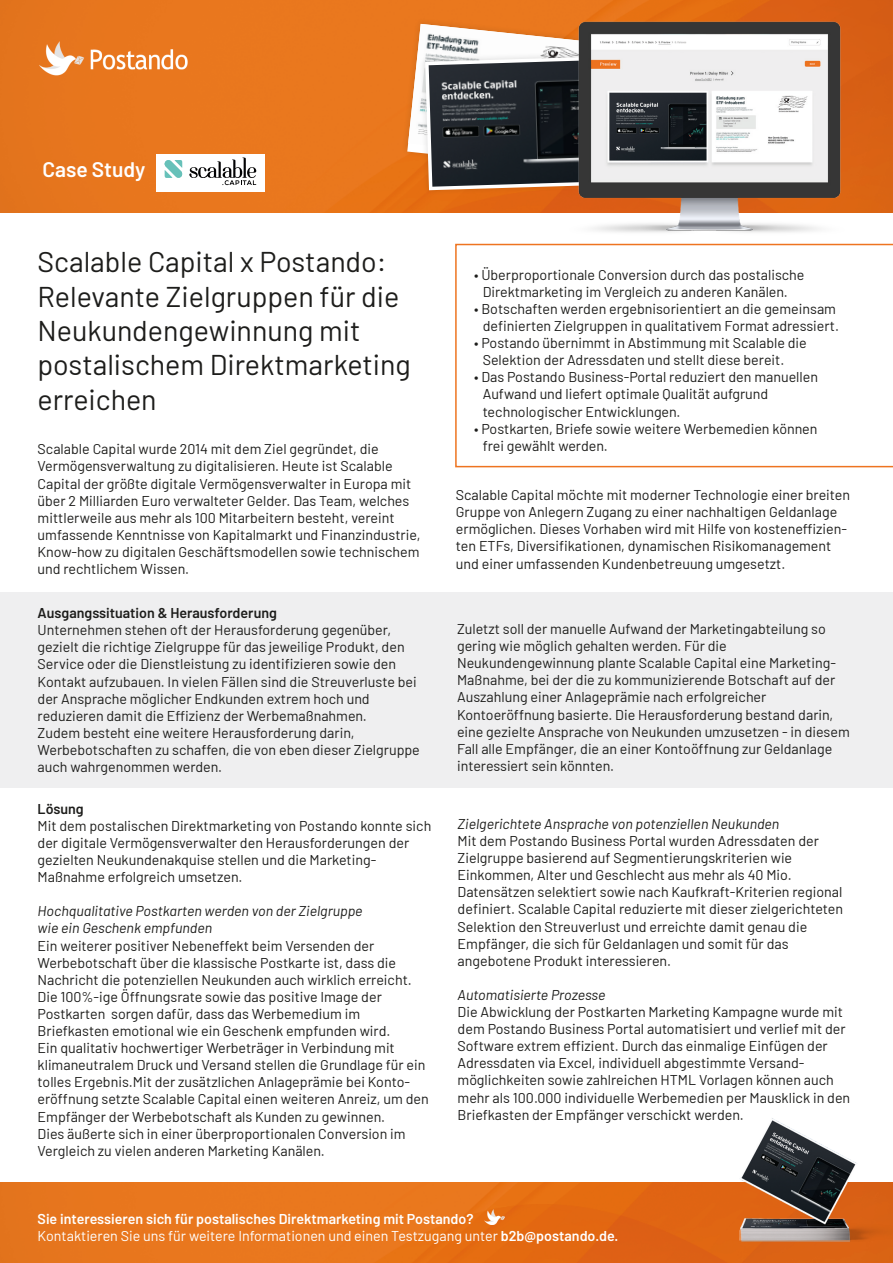
<style>
.page{position:relative;width:893px;height:1263px;background:#fff}
.page>*{position:absolute;margin:0;border:0;box-sizing:border-box;transform-origin:0 0}
.t1{font:28.65px "Barlow";color:#1d1d1b}
.t2{font:600 21px "Barlow";color:#fff}
.t3{font:14.25px/17.1px "Barlow";color:#1d1d1b}
.t4{font:italic 14.25px "Barlow";color:#1d1d1b}
.t5{font:14.25px "Barlow";color:#fff}
.t6{font:600 14.25px "Barlow";color:#fff}
.t7{font:600 14.25px "Barlow";color:#1d1d1b}
.s1{font-weight:600}
</style>
<div class="page">
<img style="left:0;top:0;width:893px;height:213px">
<img style="left:0;top:1182px;width:893px;height:81px">
<div style="left:0;top:592px;width:893px;height:196px;background:#efeff0"></div>
<svg style="left:455px;top:244px;width:438px;height:223px"></svg>
<svg style="left:400px;top:17px;width:168px;height:180px"></svg>
<img style="left:429px;top:60px;width:139px;height:127px">
<img style="left:568px;top:13px;width:283px;height:233px">
<img style="left:40px;top:41px;width:147px;height:35px">
<div style="left:156px;top:154px;width:109px;height:37px;background:#fff"></div>
<svg style="left:165px;top:160px;width:17px;height:18px"></svg>
<svg style="left:189px;top:157px;width:67px;height:28px"></svg>
<img style="left:740px;top:1118px;width:153px;height:123px">
<img style="left:484px;top:1210px;width:20px;height:14px">
<p class="t2" style="left:42px;top:154px;width:105px">Case Study</p>
<p class="t1" style="left:37px;top:241px;width:350px">Scalable Capital x Postando:</p>
<p class="t1" style="left:37px;top:276px;width:363px">Relevante Zielgruppen für die</p>
<p class="t1" style="left:37px;top:310px;width:325px">Neukundengewinnung mit</p>
<p class="t1" style="left:37px;top:344px;width:375px">postalischem Direktmarketing</p>
<p class="t1" style="left:37px;top:379px;width:121px">erreichen</p>
<p class="t3" style="left:38px;top:440px;width:343px">Scalable Capital wurde 2014 mit dem Ziel gegründet, die</p>
<p class="t3" style="left:38px;top:457px;width:384px">Vermögensverwaltung zu digitalisieren. Heute ist Scalable Capital der größte digitale Vermögensverwalter in Europa mit über 2 Milliarden Euro verwalteter Gelder. Das Team, welches mittlerweile aus mehr als 100 Mitarbeitern besteht, vereint umfassende Kenntnisse von Kapitalmarkt und Finanzindustrie, Know-how zu digitalen Geschäftsmodellen sowie technischem und rechtlichem Wissen.</p>
<p class="t7" style="left:38px;top:602px;width:241px">Ausgangssituation &amp; Herausforderung</p>
<p class="t3" style="left:38px;top:620px;width:381px">Unternehmen stehen oft der Herausforderung gegenüber, gezielt die richtige Zielgruppe für das jeweilige Produkt, den Service oder die Dienstleistung zu identifizieren sowie den Kontakt aufzubauen. In vielen Fällen sind die Streuverluste bei der Ansprache möglicher Endkunden extrem hoch und reduzieren damit die Effizienz der Werbemaßnahmen.</p>
<p class="t3" style="left:38px;top:723px;width:384px">Zudem besteht eine weitere Herausforderung darin,<br>Werbebotschaften zu schaffen, die von eben dieser Zielgruppe auch wahrgenommen werden.</p>
<p class="t7" style="left:38px;top:798px;width:48px">Lösung</p>
<p class="t3" style="left:38px;top:816px;width:395px">Mit dem postalischen Direktmarketing von Postando konnte sich der digitale Vermögensverwalter den Herausforderungen der gezielten Neukundenakquise stellen und die Marketing-Maßnahme erfolgreich umsetzen.</p>
<p class="t4" style="left:38px;top:901px;width:327px">Hochqualitative Postkarten werden von der Zielgruppe</p>
<p class="t4" style="left:38px;top:918px;width:176px">wie ein Geschenk empfunden</p>
<p class="t3" style="left:38px;top:936px;width:393px">Ein weiterer positiver Nebeneffekt beim Versenden der Werbebotschaft über die klassische Postkarte ist, dass die Nachricht die potenziellen Neukunden auch wirklich erreicht.<br>Die 100%-ige Öffnungsrate sowie das positive Image der Postkarten sorgen dafür, dass das Werbemedium im Briefkasten emotional wie ein Geschenk empfunden wird.<br>Ein qualitativ hochwertiger Werbeträger in Verbindung mit klimaneutralem Druck und Versand stellen die Grundlage für ein tolles Ergebnis.Mit der zusätzlichen Anlageprämie bei Konto&shy;eröffnung setzte Scalable Capital einen weiteren Anreiz, um den Empfänger der Werbebotschaft als Kunden zu gewinnen.<br>Dies äußerte sich in einer überproportionalen Conversion im Vergleich zu vielen anderen Marketing Kanälen.</p>
<p class="t3" style="left:474px;top:265px;width:332px">• Überproportionale Conversion durch das postalische</p>
<p class="t3" style="left:483px;top:282px;width:307px">Direktmarketing im Vergleich zu anderen Kanälen.</p>
<p class="t3" style="left:474px;top:299px;width:363px">• Botschaften werden ergebnisorientiert an die gemeinsam</p>
<p class="t3" style="left:483px;top:316px;width:358px">definierten Zielgruppen in qualitativem Format adressiert.</p>
<p class="t3" style="left:474px;top:333px;width:334px">• Postando übernimmt in Abstimmung mit Scalable die</p>
<p class="t3" style="left:483px;top:350px;width:303px">Selektion der Adressdaten und stellt diese bereit.</p>
<p class="t3" style="left:474px;top:367px;width:345px">• Das Postando Business-Portal reduziert den manuellen</p>
<p class="t3" style="left:483px;top:385px;width:287px">Aufwand und liefert optimale Qualität aufgrund</p>
<p class="t3" style="left:483px;top:402px;width:199px">technologischer Entwicklungen.</p>
<p class="t3" style="left:474px;top:419px;width:345px">• Postkarten, Briefe sowie weitere Werbemedien können</p>
<p class="t3" style="left:483px;top:436px;width:127px">frei gewählt werden.</p>
<p class="t3" style="left:456px;top:485px;width:396px">Scalable Capital möchte mit moderner Technologie einer breiten Gruppe von Anlegern Zugang zu einer nachhaltigen Geldanlage ermöglichen. Dieses Vorhaben wird mit Hilfe von kosteneffizien&shy;ten ETFs, Diversifikationen, dynamischen Risikomanagement und einer umfassenden Kundenbetreuung umgesetzt.</p>
<p class="t3" style="left:457px;top:619px;width:394px">Zuletzt soll der manuelle Aufwand der Marketingabteilung so gering wie möglich gehalten werden. Für die Neukundengewinnung plante Scalable Capital eine Marketing-Maßnahme, bei der die zu kommunizierende Botschaft auf der Auszahlung einer Anlageprämie nach erfolgreicher Kontoeröffnung basierte. Die Herausforderung bestand darin, eine gezielte Ansprache von Neukunden umzusetzen - in diesem Fall alle Empfänger, die an einer Kontoöffnung zur Geldanlage interessiert sein könnten.</p>
<p class="t4" style="left:458px;top:813px;width:323px">Zielgerichtete Ansprache von potenziellen Neukunden</p>
<p class="t3" style="left:458px;top:831px;width:387px">Mit dem Postando Business Portal wurden Adressdaten der Zielgruppe basierend auf Segmentierungskriterien wie Einkommen, Alter und Geschlecht aus mehr als 40 Mio.<br>Datensätzen selektiert sowie nach Kaufkraft-Kriterien regional definiert. Scalable Capital reduzierte mit dieser zielgerichteten Selektion den Streuverlust und erreichte damit genau die Empfänger, die sich für Geldanlagen und somit für das angebotene Produkt interessieren.</p>
<p class="t4" style="left:458px;top:984px;width:149px">Automatisierte Prozesse</p>
<p class="t3" style="left:458px;top:1002px;width:394px">Die Abwicklung der Postkarten Marketing Kampagne wurde mit dem Postando Business Portal automatisiert und verlief mit der Software extrem effizient. Durch das einmalige Einfügen der Adressdaten via Excel, individuell abgestimmte Versand&shy;möglichkeiten sowie zahlreichen HTML Vorlagen können auch mehr als 100.000 individuelle Werbemedien per Mausklick in den Briefkasten der Empfänger verschickt werden.</p>
<p class="t6" style="left:38px;top:1208px;width:437px">Sie interessieren sich für postalisches Direktmarketing mit Postando?</p>
<p class="t5" style="left:38px;top:1225px;width:582px">Kontaktieren Sie uns für weitere Informationen und einen Testzugang unter <span class="s1">b2b@postando.de.</span></p>
</div>
